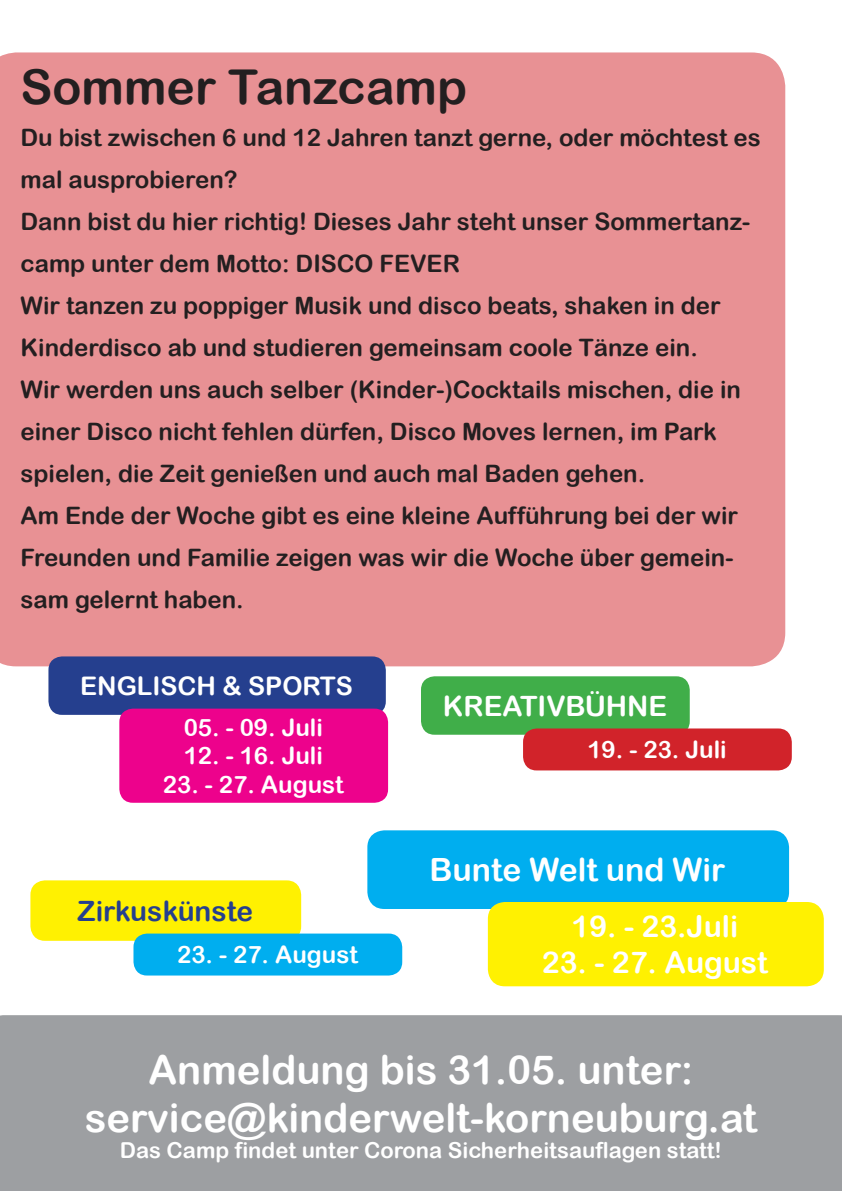
<style>
.page{position:relative;width:842px;height:1191px;background:#fff}
.page>*{position:absolute;margin:0;border:0;box-sizing:border-box;transform-origin:0 0}
.t1{font:48px "Arial Rounded MT Bold";color:#231f20}
.t2{font:40px "Arial Rounded MT Bold";color:#fff}
.t3{font:32px "Arial Rounded MT Bold";color:#fff}
.t4{font:30px "Arial Rounded MT Bold";color:#fff}
.t5{font:28px "Arial Rounded MT Bold";color:#253f8e}
.t6{font:28px "Arial Rounded MT Bold";color:#fff}
.t7{font:25.6px "Arial Rounded MT Bold";color:#fff}
.t8{font:24px/42px "Arial Rounded MT Bold";color:#231f20}
.t9{font:24px "Arial Rounded MT Bold";color:#fff}
.t10{font:22px "Arial Rounded MT Bold";color:#fff}
</style>
<div class="page">
<div style="left:0;top:1015px;width:842px;height:176px;background:#9d9fa2"></div>
<div style="left:0;top:52px;width:785px;height:614px;background:#e89194"></div>
<div style="left:48px;top:656px;width:338px;height:59px;background:#253f8e;border-radius:14px"></div>
<div style="left:119px;top:708px;width:269px;height:94px;background:#ed028c;border-radius:14px"></div>
<div style="left:367px;top:830px;width:422px;height:79px;background:#00aeef;border-radius:17px"></div>
<div style="left:488px;top:902px;width:336px;height:84px;background:#fff101;border-radius:17px"></div>
<div style="left:31px;top:881px;width:269px;height:58px;background:#fff101;border-radius:14px"></div>
<div style="left:30px;top:880px;width:271px;height:60px;border:2px solid #fff101;border-radius:14px"></div>
<div style="left:133px;top:933px;width:269px;height:42px;background:#00aeef;border-radius:14px"></div>
<div style="left:421px;top:676px;width:269px;height:58px;background:#40ae49;border-radius:14px"></div>
<div style="left:523px;top:728px;width:269px;height:42px;background:#d1232a;border-radius:14px"></div>
<p class="t1" style="left:21px;top:58px;width:448px">Sommer Tanzcamp</p>
<p class="t8" style="left:21px;top:116px;width:742px">Du bist zwischen 6 und 12 Jahren tanzt gerne, oder möchtest es mal ausprobieren?</p>
<p class="t8" style="left:21px;top:200px;width:731px">Dann bist du hier richtig! Dieses Jahr steht unser Sommertanz&shy;camp unter dem Motto: DISCO FEVER</p>
<p class="t8" style="left:21px;top:284px;width:702px">Wir tanzen zu poppiger Musik und disco beats, shaken in der<br>Kinderdisco ab und studieren gemeinsam coole Tänze ein.</p>
<p class="t8" style="left:21px;top:368px;width:722px">Wir werden uns auch selber (Kinder-)Cocktails mischen, die in einer Disco nicht fehlen dürfen, Disco Moves lernen, im Park spielen, die Zeit genießen und auch mal Baden gehen.</p>
<p class="t8" style="left:21px;top:494px;width:719px">Am Ende der Woche gibt es eine kleine Aufführung bei der wir<br>Freunden und Familie zeigen was wir die Woche über gemein&shy;sam gelernt haben.</p>
<p class="t7" style="left:80px;top:671px;width:274px">ENGLISCH &amp; SPORTS</p>
<p class="t9" style="left:184px;top:713px;width:141px">05. - 09. Juli</p>
<p class="t9" style="left:184px;top:741px;width:141px">12. - 16. Juli</p>
<p class="t9" style="left:163px;top:770px;width:182px">23. - 27. August</p>
<p class="t5" style="left:78px;top:894px;width:177px">Zirkuskünste</p>
<p class="t9" style="left:177px;top:940px;width:182px">23. - 27. August</p>
<p class="t6" style="left:443px;top:689px;width:226px">KREATIVBÜHNE</p>
<p class="t9" style="left:587px;top:735px;width:141px">19. - 23. Juli</p>
<p class="t3" style="left:430px;top:851px;width:297px">Bunte Welt und Wir</p>
<p class="t4" style="left:571px;top:908px;width:168px">19. - 23.Juli</p>
<p class="t4" style="left:542px;top:944px;width:227px">23. - 27. August</p>
<p class="t2" style="left:149px;top:1046px;width:546px">Anmeldung bis 31.05. unter:</p>
<p class="t2" style="left:85px;top:1094px;width:674px">service@kinderwelt-korneuburg.at</p>
<p class="t10" style="left:120px;top:1137px;width:604px">Das Camp findet unter Corona Sicherheitsauflagen statt!</p>
</div>
